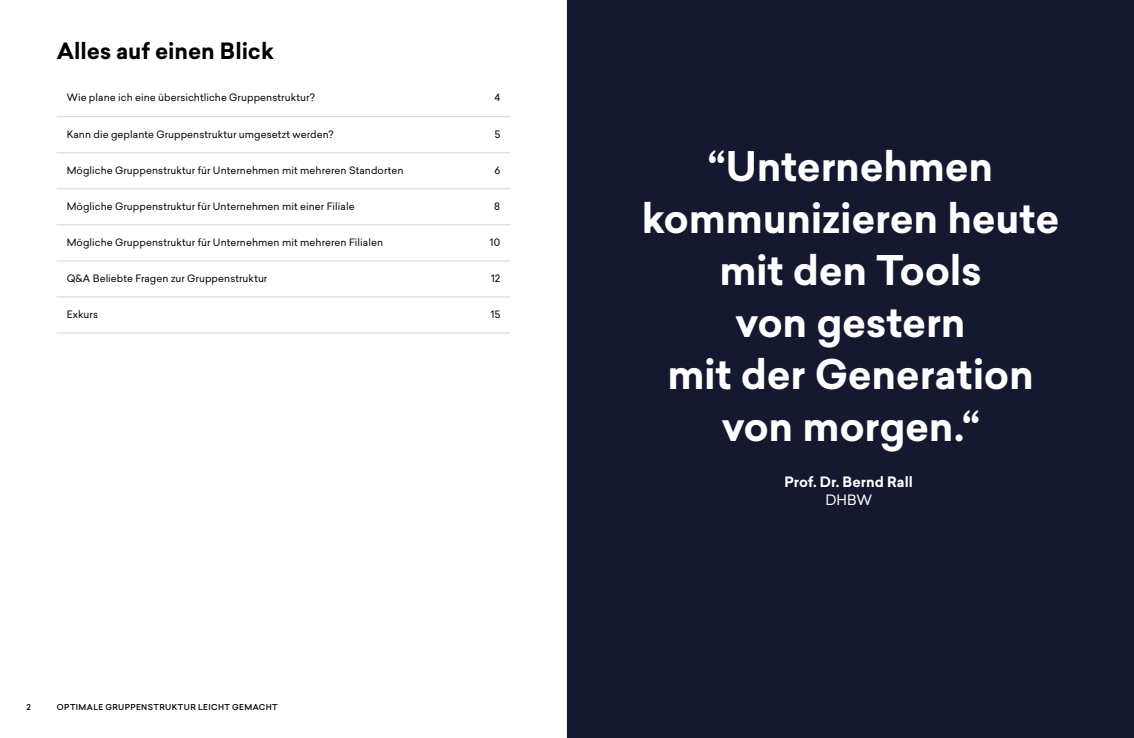
<style>
.page{position:relative;width:1134px;height:738px;background:#fff}
.page>*{position:absolute;margin:0;border:0;box-sizing:border-box;transform-origin:0 0}
.t1{font:700 40px/52px "Sailec";letter-spacing:-.005em;color:#fff;text-align:center}
.t2{font:700 22px "Sailec";color:#000}
.t3{font:700 14px "Sailec";color:#fff}
.t4{font:14px "Sailec";color:#fff}
.t5{font:10px "Sailec";letter-spacing:.01em;color:#000}
.t6{font:500 8px "Sailec";letter-spacing:.05em;color:#000}
</style>
<div class="page">
<div style="left:567px;top:0;width:567px;height:737px;background:#15192f"></div>
<hr style="left:57px;top:116px;width:453px;height:1px;background:#d6d5d4">
<hr style="left:57px;top:152px;width:453px;height:1px;background:#d6d5d4">
<hr style="left:57px;top:188px;width:453px;height:1px;background:#d6d5d4">
<hr style="left:57px;top:224px;width:453px;height:1px;background:#d6d5d4">
<hr style="left:57px;top:260px;width:453px;height:1px;background:#d6d5d4">
<hr style="left:57px;top:296px;width:453px;height:1px;background:#d6d5d4">
<hr style="left:57px;top:332px;width:453px;height:1px;background:#d6d5d4">
<h2 class="t2" style="left:57px;top:35px;width:219px">Alles auf einen Blick</h2>
<p class="t5" style="left:67px;top:91px;width:249px">Wie plane ich eine übersichtliche Gruppenstruktur?</p>
<p class="t5" style="left:494px;top:91px;width:7px">4</p>
<p class="t5" style="left:67px;top:127px;width:268px">Kann die geplante Gruppenstruktur umgesetzt werden?</p>
<p class="t5" style="left:495px;top:127px;width:7px">5</p>
<p class="t5" style="left:67px;top:163px;width:338px">Mögliche Gruppenstruktur für Unternehmen mit mehreren Standorten</p>
<p class="t5" style="left:494px;top:163px;width:7px">6</p>
<p class="t5" style="left:67px;top:199px;width:289px">Mögliche Gruppenstruktur für Unternehmen mit einer Filiale</p>
<p class="t5" style="left:494px;top:199px;width:7px">8</p>
<p class="t5" style="left:67px;top:235px;width:318px">Mögliche Gruppenstruktur für Unternehmen mit mehreren Filialen</p>
<p class="t5" style="left:490px;top:235px;width:12px">10</p>
<p class="t5" style="left:67px;top:271px;width:202px">Q&amp;A Beliebte Fragen zur Gruppenstruktur</p>
<p class="t5" style="left:491px;top:271px;width:11px">12</p>
<p class="t5" style="left:67px;top:307px;width:33px">Exkurs</p>
<p class="t5" style="left:491px;top:307px;width:11px">15</p>
<p class="t6" style="left:27px;top:701px;width:6px">2</p>
<p class="t6" style="left:57px;top:701px;width:222px">OPTIMALE GRUPPENSTRUKTUR LEICHT GEMACHT</p>
<h1 class="t1" style="left:642px;top:141px;width:419px">“Unternehmen kommunizieren heute mit den Tools<br>von gestern<br>mit der Generation von morgen.“</h1>
<h3 class="t3" style="left:784px;top:471px;width:130px">Prof. Dr. Bernd Rall</h3>
<h3 class="t4" style="left:825px;top:490px;width:48px">DHBW</h3>
</div>
